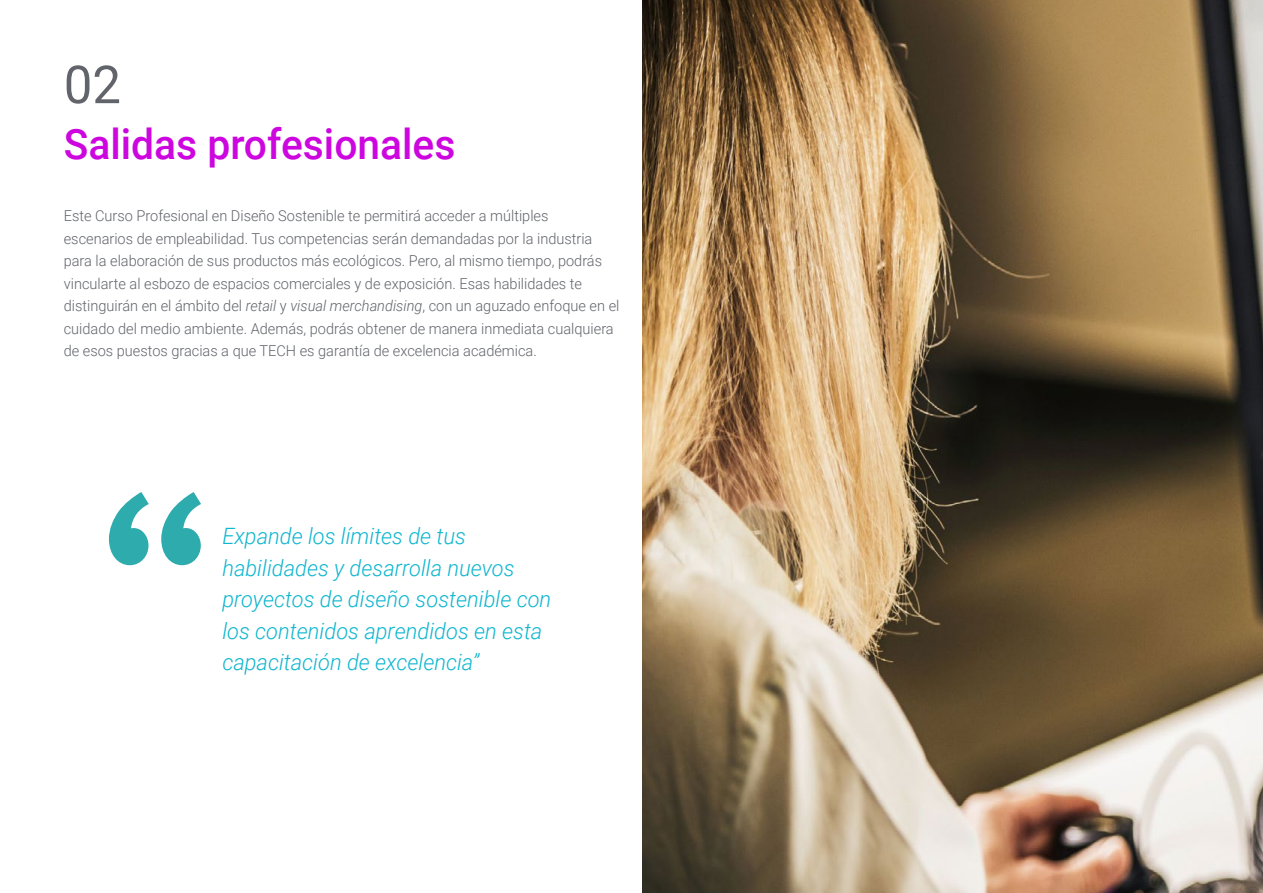
<style>
.page{position:relative;width:1263px;height:893px;background:#fff}
.page>*{position:absolute;margin:0;border:0;box-sizing:border-box;transform-origin:0 0}
.t1{font:52.5px "Roboto";color:#61646a}
.t2{font:500 42px "Roboto";color:#cd06df}
.t3{font:italic 300 22.5px/31.5px "Roboto";color:#0fb6cf}
.t4{font:300 15px/22.5px "Roboto";color:#61646a}
.s1{font-style:italic}
</style>
<div class="page">
<img style="left:642px;top:0;width:621px;height:893px">
<svg style="left:109px;top:492px;width:92px;height:73px"></svg>
<h1 class="t1" style="left:64px;top:48px;width:59px">02</h1>
<h2 class="t2" style="left:64px;top:115px;width:393px">Salidas profesionales</h2>
<p class="t4" style="left:64px;top:204px;width:557px">Este Curso Profesional en Diseño Sostenible te permitirá acceder a múltiples escenarios de empleabilidad. Tus competencias serán demandadas por la industria para la elaboración de sus productos más ecológicos. Pero, al mismo tiempo, podrás vincularte al esbozo de espacios comerciales y de exposición. Esas habilidades te distinguirán en el ámbito del <span class="s1">retail</span> y <span class="s1">visual merchandising</span>, con un aguzado enfoque en el cuidado del medio ambiente. Además, podrás obtener de manera inmediata cualquiera de esos puestos gracias a que TECH es garantía de excelencia académica.</p>
<h3 class="t3" style="left:222px;top:520px;width:331px">Expande los límites de tus habilidades y desarrolla nuevos proyectos de diseño sostenible con los contenidos aprendidos en esta capacitación de excelencia”</h3>
</div>
